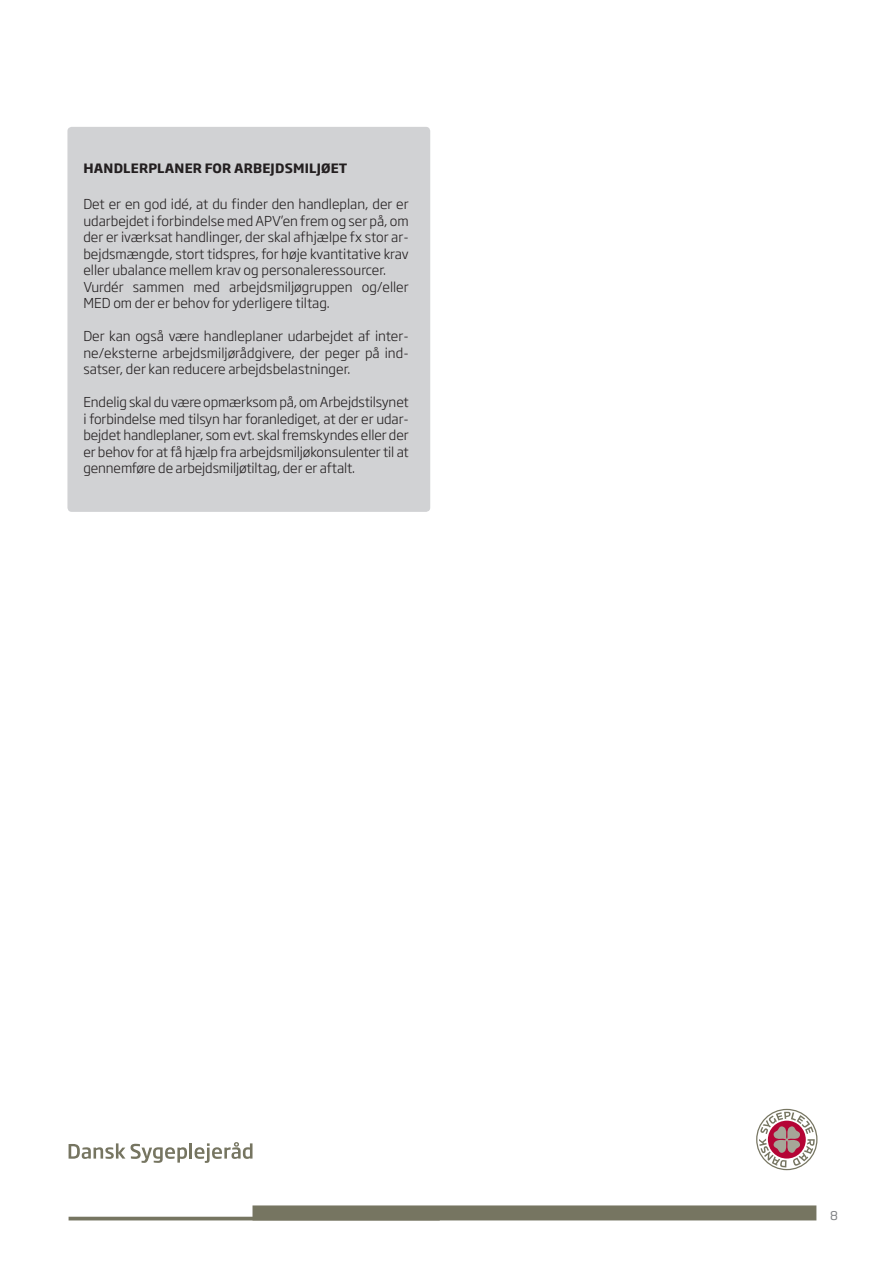
<style>
.page{position:relative;width:893px;height:1263px;background:#fff}
.page>*{position:absolute;margin:0;border:0;box-sizing:border-box;transform-origin:0 0}
.t1{font:300 13.5px/16.5px "Soho Gothic Pro";color:#231f20;text-align:justify}
.t2{font:700 12.75px "Soho Gothic Pro";letter-spacing:.015em;color:#231f20}
.t3{font:12px "Soho Gothic Pro";color:#808285}
</style>
<div class="page">
<svg style="left:69px;top:1143px;width:56px;height:16px"></svg>
<svg style="left:131px;top:1144px;width:56px;height:19px"></svg>
<hr style="left:189px;top:1143px;width:3px;height:15px;background:#767561">
<svg style="left:195px;top:1142px;width:57px;height:21px"></svg>
<div style="left:252px;top:1205px;width:564px;height:15px;background:#767561"></div>
<hr style="left:69px;top:1217px;width:371px;height:3px;background:#767561">
<svg style="left:756px;top:1109px;width:61px;height:61px"></svg>
<svg style="left:757px;top:1110px;width:59px;height:59px"></svg>
<svg style="left:759px;top:1112px;width:56px;height:55px"></svg>
<div style="left:67px;top:127px;width:363px;height:385px;background:#d1d2d4;border-radius:4px"></div>
<p class="t2" style="left:83px;top:158px;width:265px">HANDLERPLANER FOR ARBEJDSMILJØET</p>
<p class="t1" style="left:83px;top:195px;width:327px;text-align:left">Det er en god idé, at du finder den handleplan, der er udarbejdet i forbindelse med APV’en frem og ser på, om der er iværksat handlinger, der skal afhjælpe fx stor ar&shy;bejdsmængde, stort tidspres, for høje kvantitative krav eller ubalance mellem krav og personaleressourcer.<br>Vurdér sammen med arbejdsmiljøgruppen og/eller MED om der er behov for yderligere tiltag.</p>
<p class="t1" style="left:83px;top:327px;width:327px">Der kan også være handleplaner udarbejdet af inter&shy;ne/eksterne arbejdsmiljørådgivere, der peger på ind&shy;satser, der kan reducere arbejdsbelastninger.</p>
<p class="t1" style="left:83px;top:393px;width:327px">Endelig skal du være opmærksom på, om Arbejdstilsynet i forbindelse med tilsyn har foranlediget, at der er udar&shy;bejdet handleplaner, som evt. skal fremskyndes eller der er behov for at få hjælp fra arbejdsmiljøkonsulenter til at gennemføre de arbejdsmiljøtiltag, der er aftalt.</p>
<p class="t3" style="left:830px;top:1206px;width:9px">8</p>
</div>
